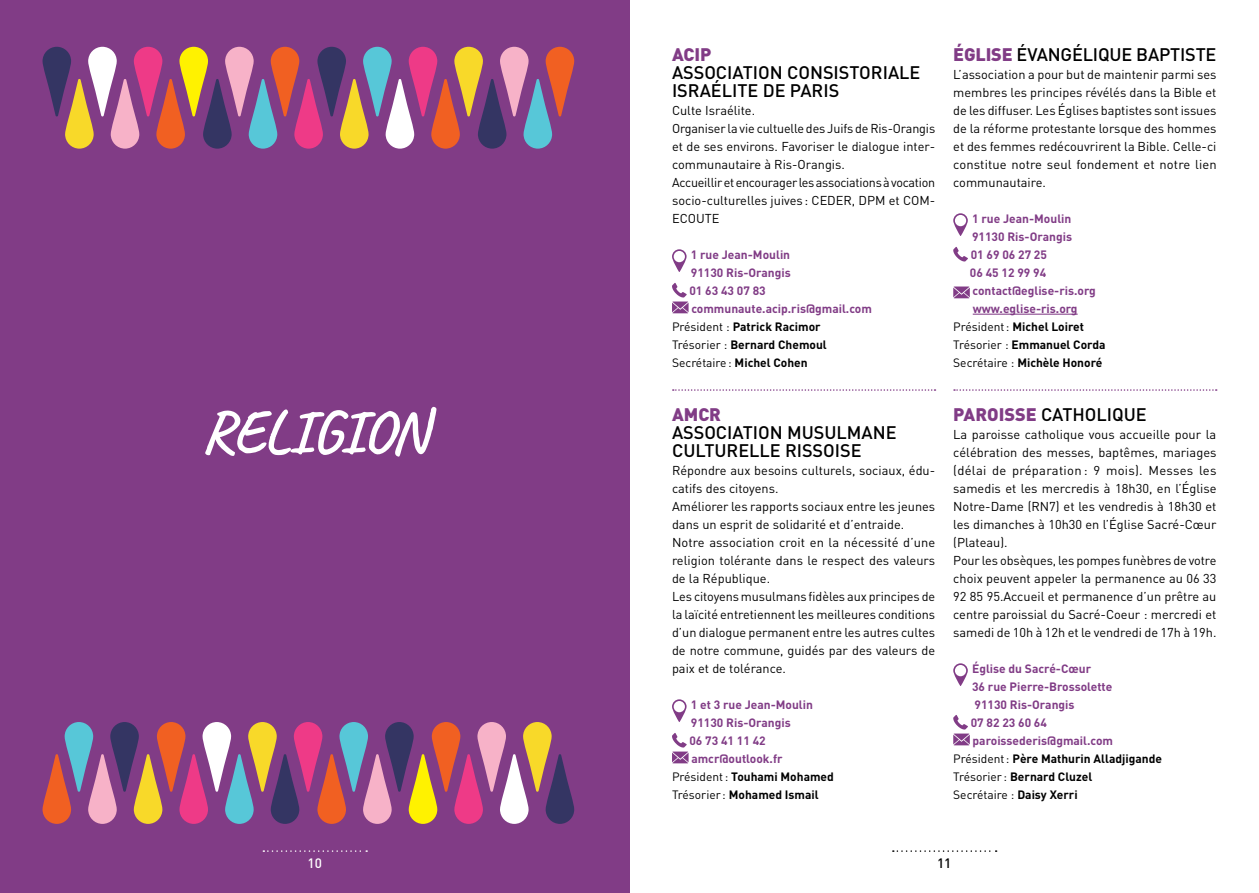
<style>
.page{position:relative;width:1259px;height:893px;background:#fff}
.page>*{position:absolute;margin:0;border:0;box-sizing:border-box;transform-origin:0 0}
.t1{font:700 59.85px "Caveat";letter-spacing:-.02em;color:#fff}
.t2{font:500 18px/18px "DIN";color:#000}
.t3{font:900 18px "DIN";color:#813c86}
.t4{font:500 13.5px "DIN";color:#fff}
.t5{font:500 13.5px "DIN";color:#000}
.t6{font:12.75px/18px "DIN";color:#000}
.t7{font:700 12px "DIN";color:#813c86}
.t8{font:700 12px "DIN";color:#000}
.t9{font:12px "DIN";color:#000}
.s1{font-weight:400}
.s2{font-weight:700}
.s3{font-weight:900;color:#813c86}
</style>
<div class="page">
<svg style="left:673px;top:389px;width:262px;height:2px"></svg>
<svg style="left:672px;top:249px;width:14px;height:23px"></svg>
<svg style="left:672px;top:283px;width:16px;height:30px"></svg>
<svg style="left:672px;top:699px;width:14px;height:23px"></svg>
<svg style="left:672px;top:733px;width:16px;height:30px"></svg>
<hr style="left:972px;top:314px;width:105px;height:1px;background:#813c86">
<svg style="left:954px;top:389px;width:262px;height:2px"></svg>
<svg style="left:953px;top:213px;width:15px;height:23px"></svg>
<svg style="left:953px;top:247px;width:15px;height:14px"></svg>
<svg style="left:953px;top:286px;width:16px;height:12px"></svg>
<svg style="left:953px;top:663px;width:15px;height:23px"></svg>
<svg style="left:953px;top:715px;width:16px;height:30px"></svg>
<div style="left:0;top:0;width:629px;height:893px;background:#813c86"></div>
<svg style="left:43px;top:47px;width:531px;height:102px"></svg>
<svg style="left:43px;top:722px;width:531px;height:102px"></svg>
<svg style="left:893px;top:850px;width:103px;height:2px"></svg>
<svg style="left:263px;top:850px;width:104px;height:2px"></svg>
<h1 class="t1" style="left:203px;top:394px;width:226px">RELIGION</h1>
<h2 class="t3" style="left:672px;top:42px;width:41px">ACIP</h2>
<h2 class="t2" style="left:672px;top:62px;width:250px">ASSOCIATION CONSISTORIALE<br>ISRAÉLITE DE PARIS</h2>
<p class="t6" style="left:672px;top:101px;width:265px">Culte Israélite.<br>Organiser la vie cultuelle des Juifs de Ris-Orangis et de ses environs. Favoriser le dialogue inter&shy;communautaire à Ris-Orangis.<br>Accueillir et encourager les associations à vocation socio-culturelles juives : CEDER, DPM et COM-ECOUTE</p>
<p class="t7" style="left:691px;top:246px;width:101px">1 rue Jean-Moulin</p>
<p class="t7" style="left:691px;top:264px;width:101px">91130 Ris-Orangis</p>
<p class="t7" style="left:689px;top:282px;width:78px">01 63 43 07 83</p>
<p class="t7" style="left:691px;top:300px;width:182px">communaute.acip.ris@gmail.com</p>
<p class="t8" style="left:672px;top:318px;width:150px"><span class="s1">Président :</span> Patrick Racimor</p>
<p class="t8" style="left:672px;top:336px;width:156px"><span class="s1">Trésorier :</span> Bernard Chemoul</p>
<p class="t9" style="left:672px;top:355px;width:137px">Secrétaire: <span class="s2">Michel Cohen</span></p>
<h2 class="t3" style="left:672px;top:402px;width:50px">AMCR</h2>
<h2 class="t2" style="left:672px;top:422px;width:226px">ASSOCIATION MUSULMANE<br>CULTURELLE RISSOISE</h2>
<p class="t6" style="left:672px;top:461px;width:265px">Répondre aux besoins culturels, sociaux, édu&shy;catifs des citoyens.<br>Améliorer les rapports sociaux entre les jeunes dans un esprit de solidarité et d’entraide.<br>Notre association croit en la nécessité d’une religion tolérante dans le respect des valeurs de la République.<br>Les citoyens musulmans fidèles aux principes de la laïcité entretiennent les meilleures conditions d’un dialogue permanent entre les autres cultes de notre commune, guidés par des valeurs de paix et de tolérance.</p>
<p class="t7" style="left:691px;top:696px;width:124px">1 et 3 rue Jean-Moulin</p>
<p class="t7" style="left:691px;top:714px;width:101px">91130 Ris-Orangis</p>
<p class="t7" style="left:689px;top:732px;width:78px">06 73 41 11 42</p>
<p class="t7" style="left:691px;top:750px;width:93px">amcr@outlook.fr</p>
<p class="t8" style="left:672px;top:768px;width:163px"><span class="s1">Président:</span> Touhami Mohamed</p>
<p class="t8" style="left:672px;top:786px;width:148px"><span class="s1">Trésorier :</span> Mohamed Ismail</p>
<h2 class="t2" style="left:953px;top:44px;width:265px"><span class="s3">ÉGLISE</span> ÉVANGÉLIQUE BAPTISTE</h2>
<p class="t6" style="left:953px;top:65px;width:265px;text-align:justify">L’association a pour but de maintenir parmi ses membres les principes révélés dans la Bible et de les diffuser. Les Églises baptistes sont issues de la réforme protestante lorsque des hommes et des femmes redécouvrirent la Bible. Celle-ci constitue notre seul fondement et notre lien communautaire.</p>
<p class="t7" style="left:972px;top:210px;width:101px">1 rue Jean-Moulin</p>
<p class="t7" style="left:972px;top:228px;width:101px">91130 Ris-Orangis</p>
<p class="t7" style="left:970px;top:246px;width:78px">01 69 06 27 25</p>
<p class="t7" style="left:970px;top:264px;width:78px">06 45 12 99 94</p>
<p class="t7" style="left:972px;top:282px;width:125px">contact@eglise-ris.org</p>
<p class="t7" style="left:972px;top:300px;width:106px">www.eglise-ris.org</p>
<p class="t8" style="left:953px;top:318px;width:132px"><span class="s1">Président:</span> Michel Loiret</p>
<p class="t8" style="left:953px;top:336px;width:154px"><span class="s1">Trésorier :</span> Emmanuel Corda</p>
<p class="t8" style="left:953px;top:354px;width:151px"><span class="s1">Secrétaire :</span> Michèle Honoré</p>
<h2 class="t2" style="left:953px;top:404px;width:195px"><span class="s3">PAROISSE</span> CATHOLIQUE</h2>
<p class="t6" style="left:953px;top:425px;width:265px">La paroisse catholique vous accueille pour la célébration des messes, baptêmes, mariages (délai de préparation : 9 mois). Messes les samedis et les mercredis à 18h30, en l’Église Notre-Dame (RN7) et les vendredis à 18h30 et les dimanches à 10h30 en l’Église Sacré-Cœur (Plateau).<br>Pour les obsèques, les pompes funèbres de votre choix peuvent appeler la permanence au 06 33<br>92 85 95.Accueil et permanence d’un prêtre au centre paroissial du Sacré-Coeur : mercredi et samedi de 10h à 12h et le vendredi de 17h à 19h.</p>
<p class="t7" style="left:972px;top:660px;width:121px">Église du Sacré-Cœur</p>
<p class="t7" style="left:972px;top:678px;width:142px">36 rue Pierre-Brossolette</p>
<p class="t7" style="left:974px;top:696px;width:101px">91130 Ris-Orangis</p>
<p class="t7" style="left:970px;top:714px;width:78px">07 82 23 60 64</p>
<p class="t7" style="left:972px;top:732px;width:142px">paroissederis@gmail.com</p>
<p class="t8" style="left:953px;top:750px;width:210px"><span class="s1">Président:</span> Père Mathurin Alladjigande</p>
<p class="t8" style="left:953px;top:768px;width:141px"><span class="s1">Trésorier :</span> Bernard Cluzel</p>
<p class="t9" style="left:953px;top:787px;width:126px">Secrétaire : <span class="s2">Daisy Xerri</span></p>
<p class="t4" style="left:307px;top:854px;width:16px">10</p>
<p class="t5" style="left:937px;top:854px;width:16px">11</p>
</div>
